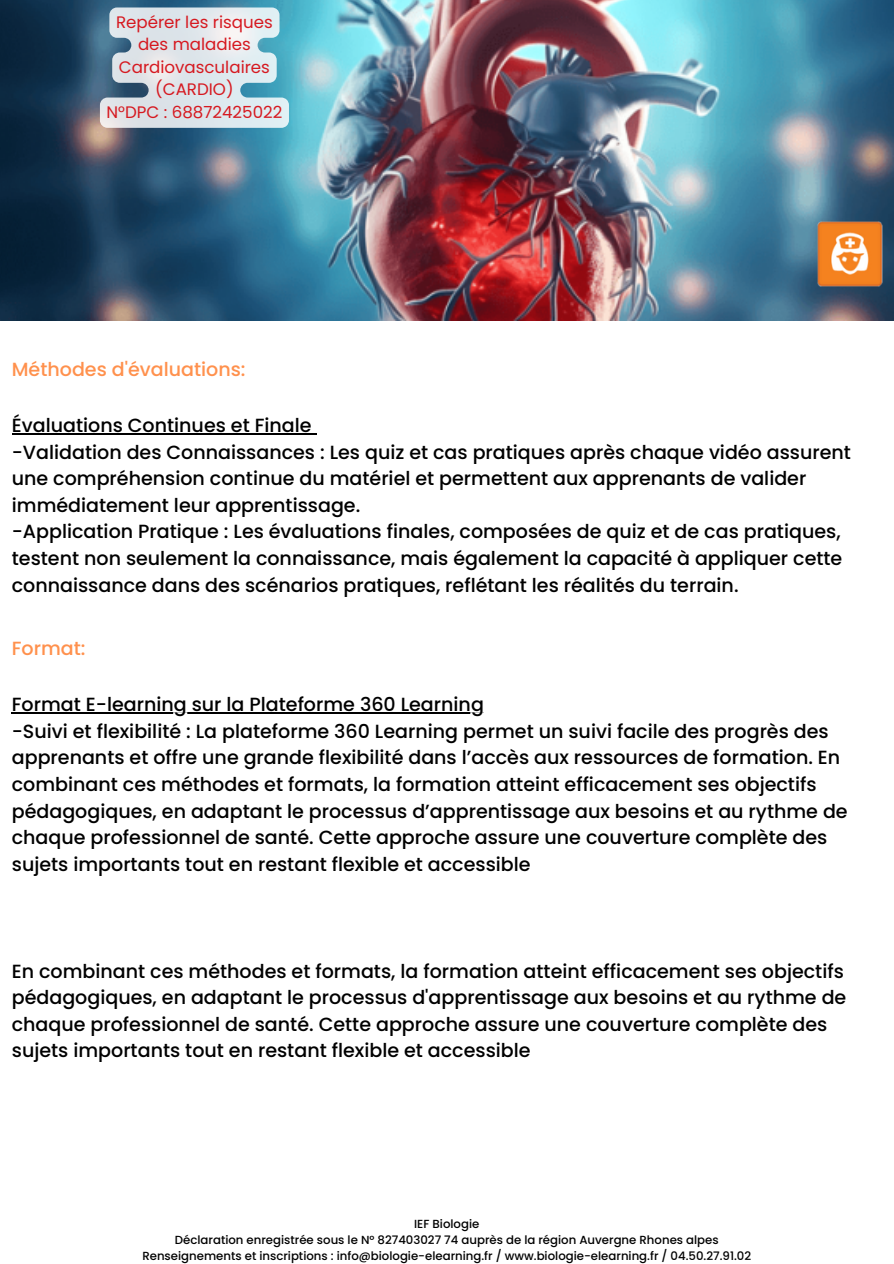
<style>
.page{position:relative;width:894px;height:1264px;background:#fff}
.page>*{position:absolute;margin:0;border:0;box-sizing:border-box;transform-origin:0 0}
.t1{font:500 19.05px/26.5px "Poppins";color:#000}
.t2{font:500 19.05px "Poppins";color:#ff914d}
.t3{font:16.65px/22.5px "Poppins";color:#d61920;text-align:center}
.t4{font:500 11.7px "Poppins";color:#000}
</style>
<div class="page">
<hr style="left:12px;top:433px;width:299px;height:2px;background:#000">
<img style="left:0;top:0;width:893px;height:321px">
<img style="left:817px;top:221px;width:65px;height:65px">
<svg style="left:100px;top:7px;width:189px;height:121px;background:#c5d6df"></svg>
<hr style="left:12px;top:712px;width:472px;height:2px;background:#000">
<h1 class="t3" style="left:107px;top:11px;width:177px">Repérer les risques des maladies<br>Cardiovasculaires (CARDIO)<br>N°DPC : 68872425022</h1>
<p class="t2" style="left:12px;top:355px;width:235px">Méthodes d'évaluations:</p>
<h2 class="t1" style="left:12px;top:412px;width:840px">Évaluations Continues et Finale<br>-Validation des Connaissances : Les quiz et cas pratiques après chaque vidéo assurent une compréhension continue du matériel et permettent aux apprenants de valider immédiatement leur apprentissage.<br>-Application Pratique : Les évaluations finales, composées de quiz et de cas pratiques, testent non seulement la connaissance, mais également la capacité à appliquer cette connaissance dans des scénarios pratiques, reflétant les réalités du terrain.</h2>
<p class="t2" style="left:12px;top:635px;width:75px">Format:</p>
<p class="t1" style="left:12px;top:691px;width:837px">Format E-learning sur la Plateforme 360 Learning<br>-Suivi et flexibilité : La plateforme 360 Learning permet un suivi facile des progrès des apprenants et offre une grande flexibilité dans l’accès aux ressources de formation. En combinant ces méthodes et formats, la formation atteint efficacement ses objectifs pédagogiques, en adaptant le processus d’apprentissage aux besoins et au rythme de chaque professionnel de santé. Cette approche assure une couverture complète des sujets importants tout en restant flexible et accessible</p>
<p class="t1" style="left:12px;top:957px;width:835px">En combinant ces méthodes et formats, la formation atteint efficacement ses objectifs pédagogiques, en adaptant le processus d'apprentissage aux besoins et au rythme de chaque professionnel de santé. Cette approche assure une couverture complète des sujets importants tout en restant flexible et accessible</p>
<p class="t4" style="left:414px;top:1216px;width:67px">IEF Biologie</p>
<h1 class="t4" style="left:175px;top:1231px;width:545px">Déclaration enregistrée sous le N° 827403027 74 auprès de la région Auvergne Rhones alpes</h1>
<h1 class="t4" style="left:142px;top:1247px;width:610px">Renseignements et inscriptions : info@biologie-elearning.fr / www.biologie-elearning.fr / 04.50.27.91.02</h1>
</div>
